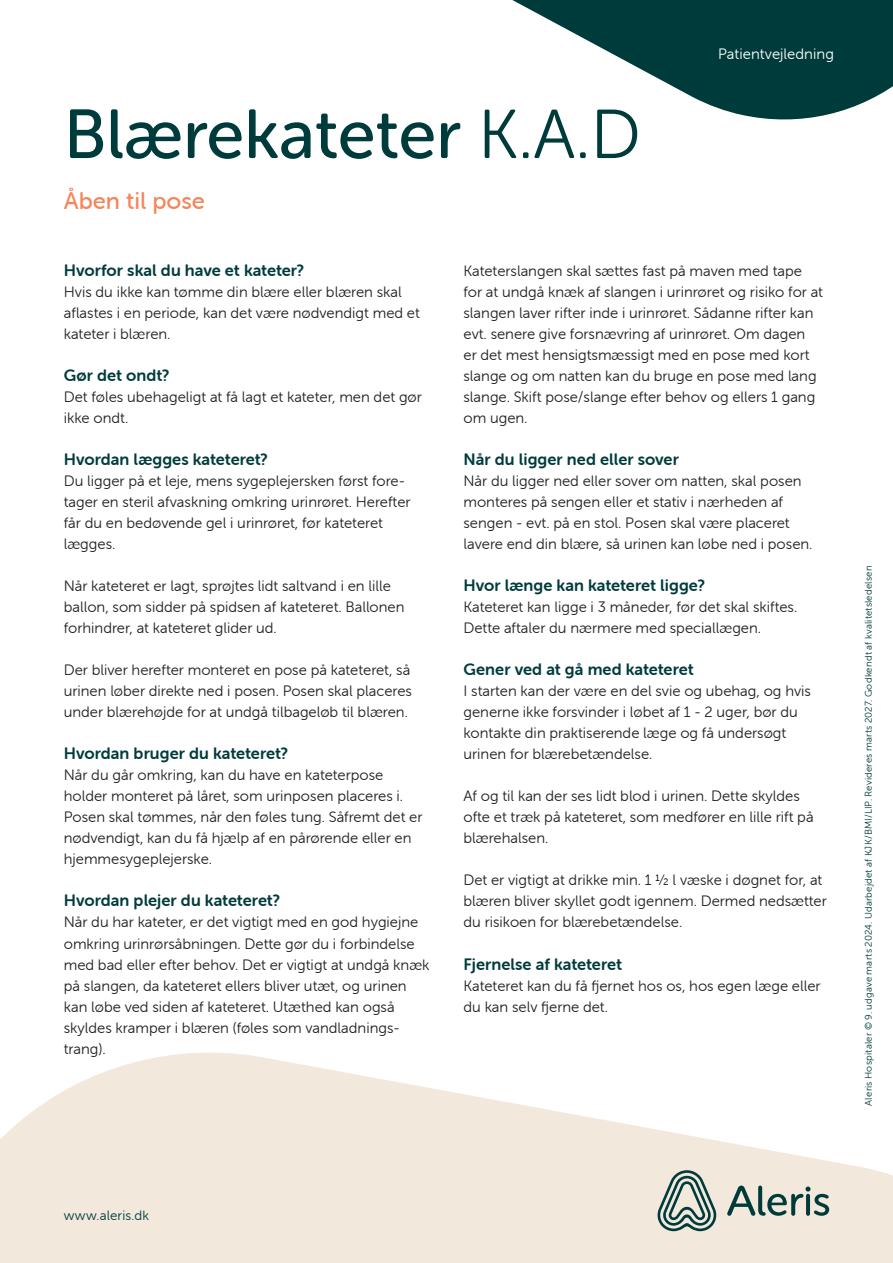
<style>
.page{position:relative;width:893px;height:1263px;background:#fff}
.page>*{position:absolute;margin:0;border:0;box-sizing:border-box;transform-origin:0 0}
.overskrift{font:69px "Museo Sans Rounded 500";letter-spacing:-.005em;color:#003b3c}
.overskrift-2{font:24px "Museo Sans Rounded 500";color:#f5855b}
.ml_rubrik{font:16.5px "Museo Sans Rounded 700";color:#003b3c}
.brødtekst{font:15px/21px "Museo Sans Rounded 300";color:#231f20}
.nummer{font:15px "Museo Sans Rounded 300";letter-spacing:.005em;color:#fff}
.Adresse_-_brød{font:13.5px "Museo Sans Rounded 300";letter-spacing:.01em;color:#003b3c}
.version{font:9.75px "Museo Sans Rounded 300";letter-spacing:.02em;color:#003b3c}
.s1{font-family:"Museo Sans Rounded 300"}
</style>
<div class="page">
<svg style="left:512px;top:0;width:381px;height:120px;fill:#003b3c"></svg>
<svg style="left:0;top:1052px;width:893px;height:211px;fill:#f2e9dc"></svg>
<svg style="left:727px;top:1185px;width:102px;height:31px;background:#a4b0a8"></svg>
<svg style="left:655px;top:1170px;width:63px;height:61px;background:#a4b1a8"></svg>
<div style="left:702px;top:43px;width:148px;height:21px;background:#003b3c"></div>
<p class="overskrift" style="left:64px;top:97px;width:579px">Blærekateter <span class="s1">K.A.D</span></p>
<p class="overskrift-2" style="left:64px;top:188px;width:143px">Åben til pose</p>
<p class="nummer" style="left:718px;top:45px;width:117px">Patientvejledning</p>
<p class="ml_rubrik" style="left:64px;top:261px;width:242px">Hvorfor skal du have et kateter?</p>
<p class="brødtekst" style="left:64px;top:282px;width:358px">Hvis du ikke kan tømme din blære eller blæren skal aflastes i en periode, kan det være nødvendigt med et kateter i blæren.</p>
<p class="ml_rubrik" style="left:64px;top:366px;width:107px">Gør det ondt?</p>
<p class="brødtekst" style="left:64px;top:387px;width:360px">Det føles ubehageligt at få lagt et kateter, men det gør ikke ondt.</p>
<p class="ml_rubrik" style="left:64px;top:450px;width:206px">Hvordan lægges kateteret?</p>
<p class="brødtekst" style="left:64px;top:471px;width:348px">Du ligger på et leje, mens sygeplejersken først fore&shy;tager en steril afvaskning omkring urinrøret. Herefter får du en bedøvende gel i urinrøret, før kateteret lægges.</p>
<p class="brødtekst" style="left:64px;top:576px;width:342px">Når kateteret er lagt, sprøjtes lidt saltvand i en lille ballon, som sidder på spidsen af kateteret. Ballonen forhindrer, at kateteret glider ud.</p>
<p class="brødtekst" style="left:64px;top:660px;width:350px;text-align:justify">Der bliver herefter monteret en pose på kateteret, så urinen løber direkte ned i posen. Posen skal placeres under blærehøjde for at undgå tilbageløb til blæren.</p>
<p class="ml_rubrik" style="left:64px;top:744px;width:226px">Hvordan bruger du kateteret?</p>
<p class="brødtekst" style="left:64px;top:765px;width:360px">Når du går omkring, kan du have en kateterpose holder monteret på låret, som urinposen placeres i.<br>Posen skal tømmes, når den føles tung. Såfremt det er nødvendigt, kan du få hjælp af en pårørende eller en hjemmesygeplejerske.</p>
<p class="ml_rubrik" style="left:64px;top:891px;width:218px">Hvordan plejer du kateteret?</p>
<p class="brødtekst" style="left:64px;top:912px;width:367px">Når du har kateter, er det vigtigt med en god hygiejne omkring urinrørsåbningen. Dette gør du i forbindelse med bad eller efter behov. Det er vigtigt at undgå knæk på slangen, da kateteret ellers bliver utæt, og urinen kan løbe ved siden af kateteret. Utæthed kan også skyldes kramper i blæren (føles som vandladnings&shy;trang).</p>
<p class="brødtekst" style="left:463px;top:261px;width:361px">Kateterslangen skal sættes fast på maven med tape for at undgå knæk af slangen i urinrøret og risiko for at slangen laver rifter inde i urinrøret. Sådanne rifter kan evt. senere give forsnævring af urinrøret. Om dagen<br>er det mest hensigtsmæssigt med en pose med kort slange og om natten kan du bruge en pose med lang slange. Skift pose/slange efter behov og ellers 1 gang om ugen.</p>
<p class="ml_rubrik" style="left:463px;top:450px;width:217px">Når du ligger ned eller sover</p>
<p class="brødtekst" style="left:463px;top:471px;width:351px">Når du ligger ned eller sover om natten, skal posen monteres på sengen eller et stativ i nærheden af sengen - evt. på en stol. Posen skal være placeret lavere end din blære, så urinen kan løbe ned i posen.</p>
<p class="ml_rubrik" style="left:463px;top:576px;width:243px">Hvor længe kan kateteret ligge?</p>
<p class="brødtekst" style="left:463px;top:597px;width:335px">Kateteret kan ligge i 3 måneder, før det skal skiftes.<br>Dette aftaler du nærmere med speciallægen.</p>
<p class="ml_rubrik" style="left:463px;top:660px;width:232px">Gener ved at gå med kateteret</p>
<p class="brødtekst" style="left:463px;top:681px;width:349px">I starten kan der være en del svie og ubehag, og hvis generne ikke forsvinder i løbet af 1 - 2 uger, bør du kontakte din praktiserende læge og få undersøgt urinen for blærebetændelse.</p>
<p class="brødtekst" style="left:463px;top:786px;width:352px">Af og til kan der ses lidt blod i urinen. Dette skyldes ofte et træk på kateteret, som medfører en lille rift på blærehalsen.</p>
<p class="brødtekst" style="left:463px;top:870px;width:365px">Det er vigtigt at drikke min. 1 ½ l væske i døgnet for, at blæren bliver skyllet godt igennem. Dermed nedsætter du risikoen for blærebetændelse.</p>
<p class="ml_rubrik" style="left:463px;top:954px;width:160px">Fjernelse af kateteret</p>
<p class="brødtekst" style="left:463px;top:975px;width:359px">Kateteret kan du få fjernet hos os, hos egen læge eller du kan selv fjerne det.</p>
<p class="version" style="left:863px;top:1106px;width:542px;rotate:-90deg">Aleris Hospitaler © 9. udgave marts 2024. Udarbejdet af KJK/BMI/LIP. Revideres marts 2027. Godkendt af kvalitetsledelsen</p>
<p class="Adresse_-_brød" style="left:64px;top:1208px;width:87px">www.aleris.dk</p>
</div>
